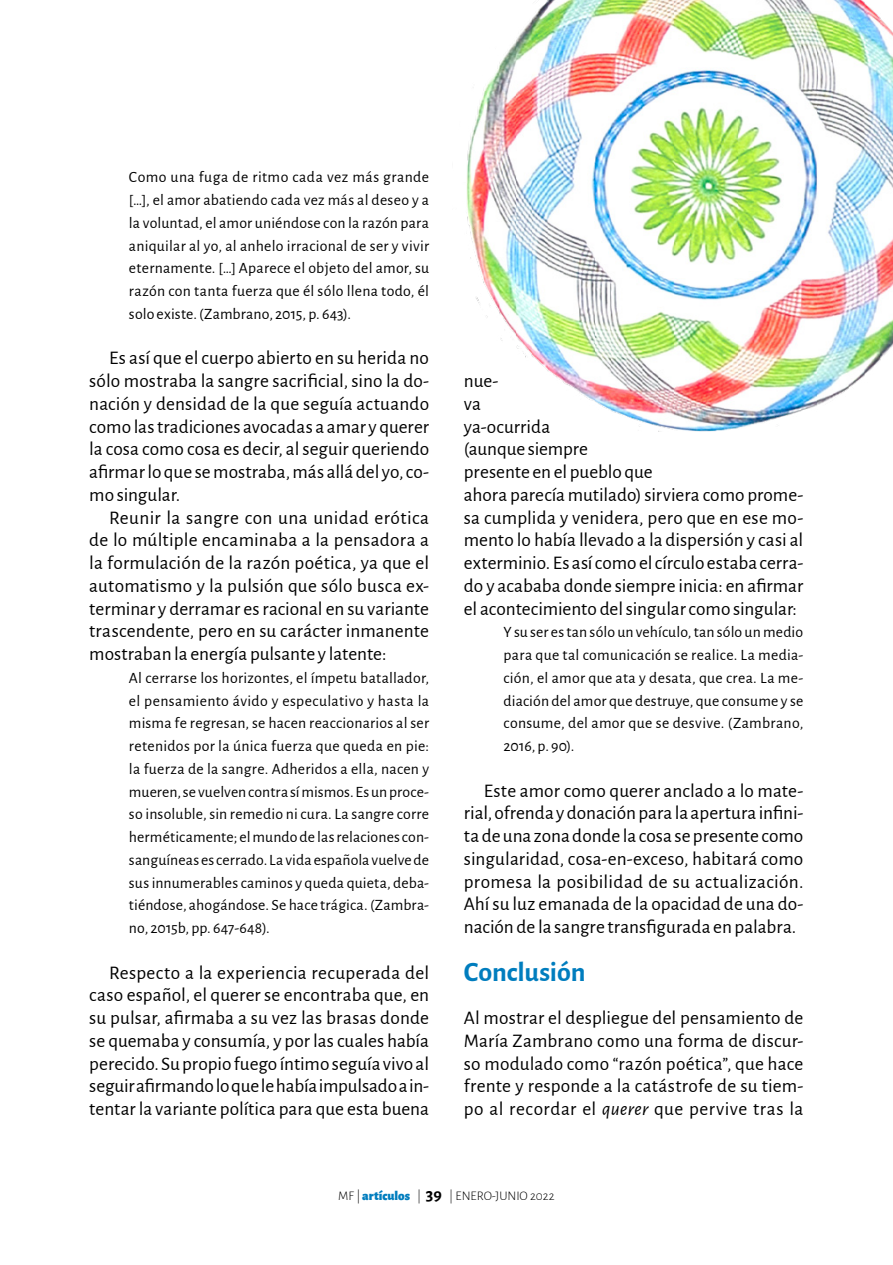
<style>
.page{position:relative;width:893px;height:1265px;background:#fff}
.page>*{position:absolute;margin:0;border:0;box-sizing:border-box;transform-origin:0 0}
.t1{font:700 28px "Alegreya Sans";letter-spacing:-.005em;color:#007dbe}
.t2{font:19.25px/22.8px "Alegreya Sans";color:#000;text-align:justify}
.t3{font:15.75px/22.8px "Alegreya Sans";letter-spacing:.015em;color:#000;text-align:justify}
.t4{font:300 13.12px "Alegreya Sans";color:#000}
.s1{font-style:italic}
.s2{font-weight:900;color:#007dbe}
.s3{font-weight:700;font-size:17.5px}
</style>
<div class="page">
<img style="left:466px;top:0;width:427px;height:432px">
<p class="t3" style="left:129px;top:165px;width:302px">Como una fuga de ritmo cada vez más grande […], el amor abatiendo cada vez más al deseo y a la voluntad, el amor uniéndose con la razón para aniquilar al yo, al anhelo irracional de ser y vivir eternamente. […] Aparece el objeto del amor, su razón con tanta fuerza que él sólo llena todo, él solo existe. (Zambrano, 2015, p. 643).</p>
<p class="t2" style="left:89px;top:346px;width:341px;text-indent:20px">Es así que el cuerpo abierto en su herida no sólo mostraba la sangre sacrificial, sino la do&shy;nación y densidad de la que seguía actuando como las tradiciones avocadas a amar y querer la cosa como cosa es decir, al seguir queriendo afirmar lo que se mostraba, más allá del yo, co&shy;mo singular.</p>
<p class="t2" style="left:89px;top:505px;width:341px;text-indent:20px">Reunir la sangre con una unidad erótica de lo múltiple encaminaba a la pensadora a la formulación de la razón poética, ya que el automatismo y la pulsión que sólo busca ex&shy;terminar y derramar es racional en su variante trascendente, pero en su carácter inmanente mostraban la energía pulsante y latente:</p>
<p class="t3" style="left:129px;top:666px;width:302px">Al cerrarse los horizontes, el ímpetu batallador, el pensamiento ávido y especulativo y hasta la misma fe regresan, se hacen reaccionarios al ser retenidos por la única fuerza que queda en pie: la fuerza de la sangre. Adheridos a ella, nacen y mueren, se vuelven contra sí mismos. Es un proce&shy;so insoluble, sin remedio ni cura. La sangre corre herméticamente; el mundo de las relaciones con&shy;sanguíneas es cerrado. La vida española vuelve de sus innumerables caminos y queda quieta, deba&shy;tiéndose, ahogándose. Se hace trágica. (Zambra&shy;no, 2015b, pp. 647-648).</p>
<p class="t2" style="left:89px;top:960px;width:341px;text-indent:20px">Respecto a la experiencia recuperada del caso español, el querer se encontraba que, en su pulsar, afirmaba a su vez las brasas donde se quemaba y consumía, y por las cuales había perecido. Su propio fuego íntimo seguía vivo al seguir afirmando lo que le había impulsado a in&shy;tentar la variante política para que esta buena</p>
<p class="t2" style="left:464px;top:369px;width:341px;text-align:left">nue-<br>va<br>ya-ocurrida<br>(aunque siempre<br>presente en el pueblo que<br>ahora parecía mutilado) sirviera como prome&shy;sa cumplida y venidera, pero que en ese mo&shy;mento lo había llevado a la dispersión y casi al exterminio. Es así como el círculo estaba cerra&shy;do y acababa donde siempre inicia: en afirmar el acontecimiento del singular como singular:</p>
<p class="t3" style="left:504px;top:620px;width:301px">Y su ser es tan sólo un vehículo, tan sólo un medio para que tal comunicación se realice. La media&shy;ción, el amor que ata y desata, que crea. La me&shy;diación del amor que destruye, que consume y se consume, del amor que se desvive. (Zambrano, 2016, p. 90).</p>
<p class="t2" style="left:464px;top:778px;width:341px;text-indent:20px">Este amor como querer anclado a lo mate&shy;rial, ofrenda y donación para la apertura infini&shy;ta de una zona donde la cosa se presente como singularidad, cosa-en-exceso, habitará como promesa la posibilidad de su actualización.<br>Ahí su luz emanada de la opacidad de una do&shy;nación de la sangre transfigurada en palabra.</p>
<h1 class="t1" style="left:464px;top:952px;width:123px">Conclusión</h1>
<p class="t2" style="left:464px;top:1006px;width:341px">Al mostrar el despliegue del pensamiento de María Zambrano como una forma de discur&shy;so modulado como “razón poética”, que hace frente y responde a la catástrofe de su tiem&shy;po al recordar el <span class="s1">querer</span> que pervive tras la</p>
<p class="t4" style="left:338px;top:1187px;width:218px">MF | <span class="s2">artículos</span> | <span class="s3">39</span> | ENERO-JUNIO 2022</p>
</div>
